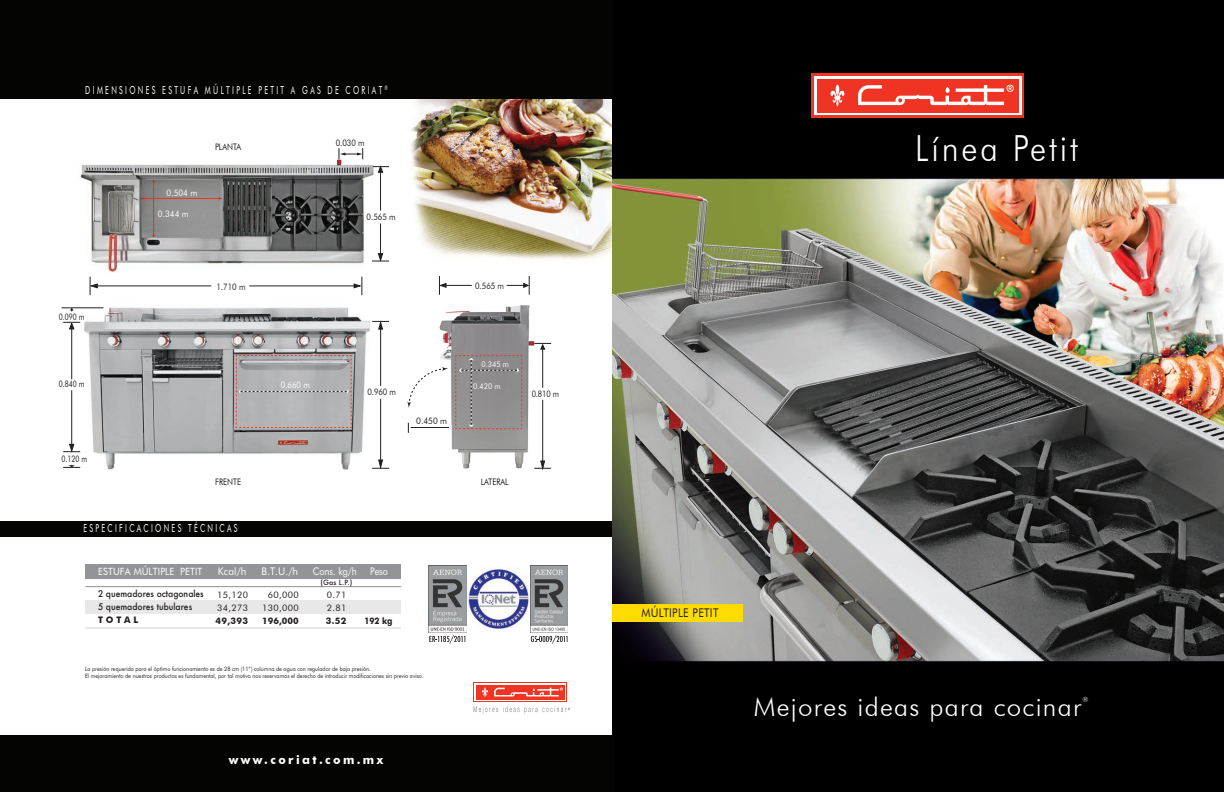
<style>
.page{position:relative;width:1224px;height:792px;background:#fff}
.page>*{position:absolute;margin:0;border:0;box-sizing:border-box;transform-origin:0 0}
.t1{font:300 36px "Futura BT";letter-spacing:.085em;color:#fff;scale:.9 1}
.t2{font:300 25.9px "Futura BT";letter-spacing:.05em;color:#fff}
.t3{font:700 12px "Futura BT";letter-spacing:.2em;color:#fff}
.t4{font:12px "Futura BT";letter-spacing:.025em;color:#231f20;scale:.9 1}
.t5{font:11px "Futura BT";letter-spacing:.325em;color:#fff;scale:.65 1}
.t6{font:10.5px "Futura BT";color:#fff;scale:.95 1}
.t7{font:10.5px "Futura BT";color:#fff;scale:.86 1}
.t8{font:10px "Futura BT";letter-spacing:.005em;color:#fff;scale:.95 1}
.t9{font:9px "Futura BT";color:#231f20;scale:.85 1}
.t10{font:500 9px/13px "Futura";color:#231f20;scale:.95 1}
.t11{font:9px/13px "Futura BT";letter-spacing:.04em;color:#231f20}
.t12{font:700 9px "Futura BT";color:#231f20}
.t13{font:9px "Futura BT";color:#231f20;scale:.75 1}
.t14{font:9px "Futura BT";color:#fff;scale:.9 1}
.t15{font:9px/13px "Futura BT";color:#231f20}
.t16{font:9px "Futura BT";color:#231f20;scale:.81 1}
.t17{font:9px "Futura BT";color:#231f20;scale:.9 1}
.t18{font:9px "Futura BT";color:#fff;scale:.85 1}
.t19{font:700 9px "Futura BT";color:#231f20;scale:.9 1}
.t20{font:8px "Futura BT";color:#fff;scale:.9 1}
.t21{font:300 7.2px "Futura BT";color:#fff}
.t22{font:500 7px "Futura";color:#231f20}
.t23{font:6px/7.2px "Futura BT";color:#231f20;scale:.9 1}
</style>
<div class="page">
<div style="left:0;top:521px;width:615px;height:15px;background:#040503"></div>
<img style="left:439px;top:305px;width:98px;height:164px">
<img style="left:411px;top:99px;width:201px;height:160px">
<img style="left:79px;top:164px;width:295px;height:108px">
<img style="left:81px;top:307px;width:289px;height:163px">
<img style="left:612px;top:0;width:612px;height:792px">
<div style="left:811px;top:74px;width:213px;height:44px;background:#ef3424"></div>
<div style="left:814px;top:76px;width:208px;height:39px;background:#fff"></div>
<div style="left:817px;top:79px;width:201px;height:34px;background:#ef3424"></div>
<svg style="left:831px;top:85px;width:13px;height:21px"></svg>
<svg style="left:858px;top:85px;width:156px;height:20px"></svg>
<hr style="left:97px;top:286px;width:114px;height:1px;background:#231f20">
<hr style="left:249px;top:286px;width:106px;height:1px;background:#231f20">
<svg style="left:90px;top:277px;width:8px;height:18px"></svg>
<svg style="left:354px;top:277px;width:9px;height:18px"></svg>
<svg style="left:439px;top:276px;width:33px;height:19px"></svg>
<svg style="left:507px;top:276px;width:23px;height:19px"></svg>
<div style="left:0;top:0;width:613px;height:99px;background:#040503"></div>
<div style="left:0;top:735px;width:613px;height:57px;background:#040503"></div>
<svg style="left:372px;top:320px;width:17px;height:10px"></svg>
<hr style="left:380px;top:329px;width:1px;height:57px;background:#231f20">
<svg style="left:372px;top:459px;width:17px;height:10px"></svg>
<hr style="left:380px;top:399px;width:1px;height:61px;background:#231f20">
<svg style="left:534px;top:343px;width:17px;height:7px"></svg>
<hr style="left:542px;top:349px;width:1px;height:39px;background:#231f20">
<svg style="left:534px;top:460px;width:17px;height:10px"></svg>
<hr style="left:542px;top:400px;width:1px;height:61px;background:#231f20">
<svg style="left:473px;top:683px;width:94px;height:19px"></svg>
<div style="left:474px;top:684px;width:92px;height:17px;background:#fff"></div>
<div style="left:476px;top:685px;width:89px;height:15px;background:#ef3424"></div>
<svg style="left:482px;top:687px;width:6px;height:10px"></svg>
<svg style="left:494px;top:687px;width:69px;height:10px"></svg>
<svg style="left:473px;top:706px;width:97px;height:8px"></svg>
<div style="left:86px;top:601px;width:315px;height:28px;background:#e8e8e9"></div>
<div style="left:79px;top:614px;width:322px;height:13px;background:#fff"></div>
<div style="left:86px;top:565px;width:315px;height:14px;background:#929497"></div>
<hr style="left:85px;top:586px;width:316px;height:1px;background:#929497">
<svg style="left:455px;top:355px;width:67px;height:74px;background:#918b8c"></svg>
<svg style="left:407px;top:367px;width:41px;height:41px"></svg>
<hr style="left:411px;top:427px;width:38px;height:1px;background:#231f20">
<svg style="left:63px;top:322px;width:17px;height:7px"></svg>
<hr style="left:71px;top:329px;width:1px;height:50px;background:#231f20">
<hr style="left:71px;top:390px;width:1px;height:55px;background:#231f20">
<svg style="left:63px;top:444px;width:17px;height:9px"></svg>
<svg style="left:63px;top:465px;width:17px;height:3px"></svg>
<hr style="left:62px;top:308px;width:41px;height:1px;background:#231f20">
<svg style="left:373px;top:165px;width:16px;height:8px"></svg>
<hr style="left:380px;top:172px;width:1px;height:39px;background:#231f20">
<hr style="left:380px;top:224px;width:1px;height:30px;background:#231f20">
<svg style="left:372px;top:253px;width:17px;height:9px"></svg>
<svg style="left:336px;top:148px;width:27px;height:18px"></svg>
<div style="left:612px;top:604px;width:131px;height:17px;background:#ffdc01"></div>
<svg style="left:236px;top:355px;width:116px;height:73px;background:#b1aeae"></svg>
<hr style="left:143px;top:198px;width:76px;height:1px;background:#ef3424">
<svg style="left:218px;top:196px;width:3px;height:5px"></svg>
<hr style="left:153px;top:182px;width:1px;height:53px;background:#ef3424">
<svg style="left:151px;top:180px;width:5px;height:3px"></svg>
<svg style="left:151px;top:234px;width:5px;height:3px"></svg>
<svg style="left:429px;top:635px;width:36px;height:9px"></svg>
<svg style="left:531px;top:635px;width:37px;height:9px"></svg>
<img style="left:466px;top:567px;width:65px;height:64px">
<img style="left:429px;top:565px;width:37px;height:68px">
<img style="left:531px;top:565px;width:37px;height:68px">
<h3 class="t5" style="left:85px;top:83px;width:467px">DIMENSIONES ESTUFA MÚLTIPLE PETIT A GAS DE CORIAT <sup>®</sup></h3>
<h3 class="t13" style="left:59px;top:311px;width:36px">0.090 m</h3>
<h3 class="t13" style="left:59px;top:379px;width:36px">0.840 m</h3>
<h3 class="t13" style="left:62px;top:453px;width:36px">0.120 m</h3>
<h3 class="t14" style="left:167px;top:188px;width:36px">0.504 m</h3>
<h3 class="t14" style="left:158px;top:209px;width:36px">0.344 m</h3>
<h3 class="t9" style="left:215px;top:141px;width:32px">PLANTA</h3>
<h3 class="t9" style="left:336px;top:137px;width:36px">0.030 m</h3>
<h3 class="t9" style="left:367px;top:211px;width:36px">0.565 m</h3>
<h3 class="t9" style="left:216px;top:281px;width:36px">1.710 m</h3>
<h3 class="t9" style="left:475px;top:280px;width:36px">0.565 m</h3>
<h3 class="t9" style="left:215px;top:476px;width:32px">FRENTE</h3>
<h3 class="t18" style="left:281px;top:380px;width:36px">0.660 m</h3>
<h3 class="t20" style="left:481px;top:359px;width:32px">0.345 m</h3>
<h3 class="t20" style="left:473px;top:381px;width:32px">0.420 m</h3>
<h3 class="t9" style="left:368px;top:387px;width:35px">0.960 m</h3>
<h3 class="t16" style="left:532px;top:389px;width:35px">0.810 m</h3>
<h3 class="t17" style="left:416px;top:415px;width:36px">0.450 m</h3>
<h3 class="t9" style="left:481px;top:476px;width:34px">LATERAL</h3>
<h3 class="t5" style="left:84px;top:521px;width:239px">ESPECIFICACIONES TÉCNICAS</h3>
<h3 class="t8" style="left:98px;top:566px;width:111px">ESTUFA MÚLTIPLE PETIT</h3>
<h3 class="t6" style="left:218px;top:565px;width:32px">Kcal/h</h3>
<h3 class="t6" style="left:262px;top:565px;width:40px">B.T.U./h</h3>
<h3 class="t7" style="left:313px;top:565px;width:53px">Cons. kg/h</h3>
<h3 class="t7" style="left:370px;top:565px;width:22px">Peso</h3>
<p class="t22" style="left:321px;top:577px;width:33px">(Gas L.P.)</p>
<h3 class="t10" style="left:98px;top:587px;width:113px">2 quemadores octagonales<br>5 quemadores tubulares</h3>
<h3 class="t12" style="left:98px;top:615px;width:42px">T O T A L</h3>
<h3 class="t11" style="left:217px;top:588px;width:32px">15,120<br>34,273</h3>
<h3 class="t12" style="left:215px;top:616px;width:34px">49,393</h3>
<h3 class="t11" style="left:262px;top:588px;width:38px;text-align:right">60,000<br>130,000</h3>
<h3 class="t12" style="left:262px;top:616px;width:38px">196,000</h3>
<h3 class="t15" style="left:327px;top:588px;width:21px">0.71<br>2.81</h3>
<h3 class="t12" style="left:326px;top:616px;width:22px">3.52</h3>
<h3 class="t19" style="left:364px;top:616px;width:33px">192 kg</h3>
<p class="t23" style="left:85px;top:665px;width:378px">La presión requerida para el óptimo funcionamiento es de 28 cm (11”) columna de agua con regulador de baja presión.<br>El mejoramiento de nuestros productos es fundamental, por tal motivo nos reservamos el derecho de introducir modificaciones sin previo aviso.</p>
<h3 class="t3" style="left:229px;top:753px;width:156px">www.coriat.com.mx</h3>
<h1 class="t1" style="left:915px;top:126px;width:183px">Línea Petit</h1>
<h3 class="t4" style="left:642px;top:605px;width:87px">MÚLTIPLE PETIT</h3>
<h2 class="t2" style="left:754px;top:691px;width:329px">Mejores ideas para cocinar</h2>
<p class="t21" style="left:1083px;top:695px;width:7px">®</p>
</div>
